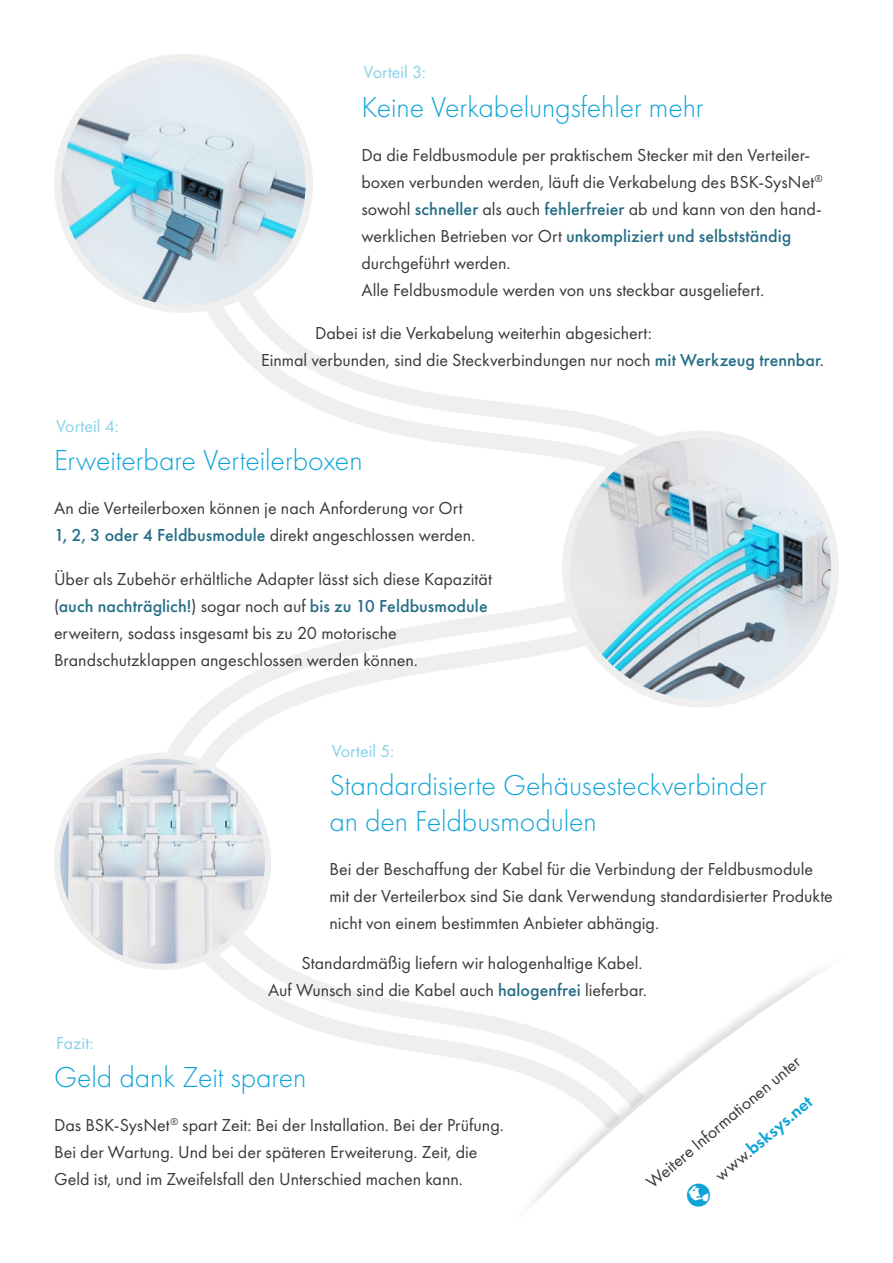
<style>
.page{position:relative;width:893px;height:1263px;background:#fff}
.page>*{position:absolute;margin:0;border:0;box-sizing:border-box;transform-origin:0 0}
.t1{font:300 30px/36px "Futura PT";letter-spacing:-.005em;color:#0fa4d7}
.t2{font:18px/27px "Futura PT";color:#3c3835}
.t3{font:18px "Futura PT";color:#87d2eb}
.s1{font-weight:500;color:#266e86}
.s2{font-weight:600;color:#0fa4d7}
</style>
<div class="page">
<svg style="left:134px;top:217px;width:555px;height:846px"></svg>
<img style="left:58px;top:58px;width:251px;height:251px;border-radius:126px">
<div style="left:54px;top:54px;width:259px;height:259px;border:7px solid #eeefee;border-radius:50%"></div>
<img style="left:566px;top:436px;width:264px;height:266px">
<div style="left:562px;top:431px;width:277px;height:276px;border:8px solid #eeefee;border-radius:50%"></div>
<img style="left:57px;top:756px;width:211px;height:211px;border-radius:106px">
<div style="left:54px;top:753px;width:217px;height:217px;border:6px solid #eeefee;border-radius:50%"></div>
<img style="left:481px;top:924px;width:340px;height:283px">
<svg style="left:682px;top:1179px;width:33px;height:28px"></svg>
<p class="t3" style="left:364px;top:62px;width:64px">Vorteil 3:</p>
<h1 class="t1" style="left:361px;top:89px;width:344px">Keine Verkabelungsfehler mehr</h1>
<p class="t2" style="left:361px;top:141px;width:463px">Da die Feldbusmodule per praktischem Stecker mit den Verteiler&shy;boxen verbunden werden, läuft die Verkabelung des BSK-SysNet<sup>® </sup>sowohl <span class="s1">schneller</span> als auch <span class="s1">fehlerfreier</span> ab und kann von den hand&shy;werklichen Betrieben vor Ort <span class="s1">unkompliziert und selbstständig </span>durchgeführt werden.<br>Alle Feldbusmodule werden von uns steckbar ausgeliefert.</p>
<p class="t2" style="left:261px;top:319px;width:564px;text-indent:54px">Dabei ist die Verkabelung weiterhin abgesichert:<br>Einmal verbunden, sind die Steckverbindungen nur noch <span class="s1">mit Werkzeug trennbar</span>.</p>
<p class="t3" style="left:56px;top:415px;width:64px">Vorteil 4:</p>
<h1 class="t1" style="left:54px;top:442px;width:310px">Erweiterbare Verteilerboxen</h1>
<p class="t2" style="left:54px;top:495px;width:423px">An die Verteilerboxen können je nach Anforderung vor Ort<br><span class="s1">1, 2, 3 oder 4 Feldbusmodule</span> direkt angeschlossen werden.</p>
<p class="t2" style="left:54px;top:566px;width:439px">Über als Zubehör erhältliche Adapter lässt sich diese Kapazität (<span class="s1">auch nachträglich!</span>) sogar noch auf <span class="s1">bis zu 10 Feldbusmodule </span>erweitern, sodass insgesamt bis zu 20 motorische Brandschutzklappen angeschlossen werden können.</p>
<p class="t3" style="left:332px;top:740px;width:64px">Vorteil 5:</p>
<h1 class="t1" style="left:330px;top:767px;width:439px">Standardisierte Gehäusesteckverbinder an den Feldbusmodulen</h1>
<p class="t2" style="left:330px;top:855px;width:505px">Bei der Beschaffung der Kabel für die Verbindung der Feldbusmodule mit der Verteilerbox sind Sie dank Verwendung standardisierter Produkte nicht von einem bestimmten Anbieter abhängig.</p>
<p class="t2" style="left:268px;top:949px;width:381px;text-align:right">Standardmäßig liefern wir halogenhaltige Kabel.<br>Auf Wunsch sind die Kabel auch <span class="s1">halogenfrei</span> lieferbar.</p>
<p class="t3" style="left:56px;top:1032px;width:39px">Fazit:</p>
<h1 class="t1" style="left:54px;top:1059px;width:254px">Geld dank Zeit sparen</h1>
<p class="t2" style="left:54px;top:1112px;width:451px">Das BSK-SysNet<sup>®</sup> spart Zeit: Bei der Installation. Bei der Prüfung.<br>Bei der Wartung. Und bei der späteren Erweiterung. Zeit, die<br>Geld ist, und im Zweifelsfall den Unterschied machen kann.</p>
<p class="t2" style="left:680px;top:1133px;width:139px;line-height:38.2px;text-indent:-57px;rotate:-40deg">Weitere Informationen unter www.<span class="s2">bsksys.net</span></p>
</div>
